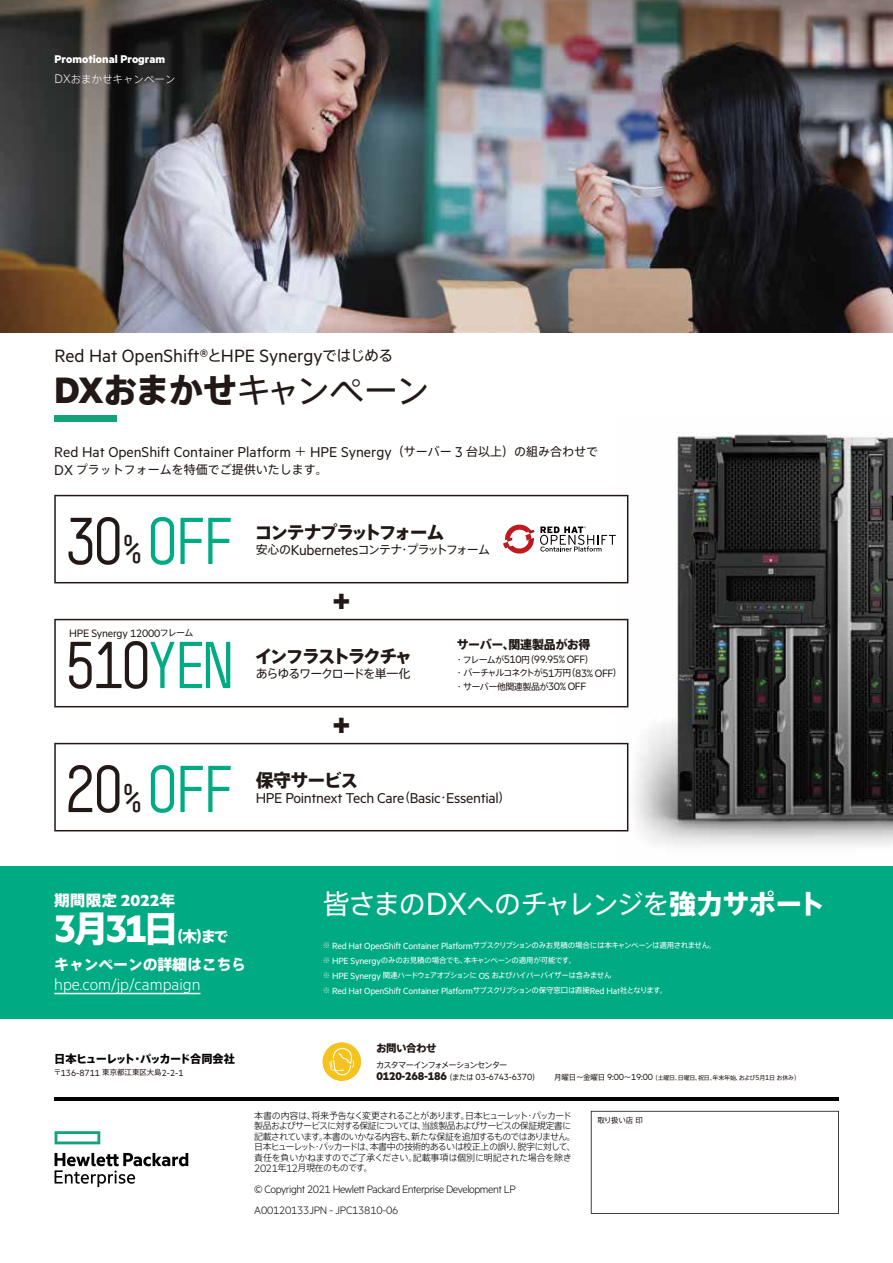
<style>
.page{position:relative;width:893px;height:1263px;background:#fff}
.page>*{position:absolute;margin:0;border:0;box-sizing:border-box;transform-origin:0 0}
.t1{font:64.95px "Simple";letter-spacing:-.1em;color:#00ab84}
.t2{font:64.95px "Simple";letter-spacing:-.1em;color:#221815}
.t3{font:700 43.2px "Metric HPE";color:#fff}
.t4{font:34.5px "Axis Std";letter-spacing:-.07em;color:#221815}
.t5{font:900 32.1px "Metric HPE";color:#221815}
.t6{font:27px "Axis Std";letter-spacing:-.07em;color:#fff}
.t7{font:20.1px "Metric HPE";color:#221815}
.t8{font:300 18.15px "Metric HPE";color:#fff}
.t9{font:800 18px "Axis Std";letter-spacing:-.115em;color:#221815}
.t10{font:16.05px "Metric HPE";color:#221815}
.t11{font:16.05px "Metric HPE";letter-spacing:-.02em;color:#221815}
.t12{font:800 15px/28px "Axis Std";letter-spacing:-.015em;color:#fff}
.t13{font:800 15px "Axis Std";letter-spacing:-.015em;color:#fff;scale:1.05 1}
.t14{font:700 12.6px "Metric HPE";letter-spacing:-.02em;color:#221815}
.t15{font:700 12.6px "Metric HPE";color:#fff}
.t16{font:300 12px "Metric HPE";letter-spacing:-.035em;color:#040000}
.t17{font:12px "Metric HPE";letter-spacing:-.02em;color:#221815}
.t18{font:12px "Axis Std";letter-spacing:-.1em;color:#221815}
.t19{font:12px "Axis Std";color:#221815}
.t20{font:12px "Axis Std";letter-spacing:-.085em;color:#221815}
.t21{font:800 12px "Axis Std";letter-spacing:-.025em;color:#221815}
.t22{font:800 11.25px "Axis Std";letter-spacing:-.07em;color:#040000}
.t23{font:300 10.5px "Axis Std";color:#fff}
.t24{font:800 10.5px "Axis Std";letter-spacing:-.05em;color:#221815}
.t25{font:10.05px "Metric HPE";letter-spacing:-.02em;color:#fff}
.t26{font:10.05px "Metric HPE";color:#221815}
.t27{font:300 9px/10.5px "Axis Std";letter-spacing:-.06em;color:#040000}
.t28{font:9px "Axis Std";letter-spacing:-.12em;color:#221815}
.t29{font:9px "Axis Std";letter-spacing:-.06em;color:#221815}
.t30{font:8.25px "Axis Std";letter-spacing:-.105em;color:#221815}
.t31{font:7.5px/15px "Axis Std";letter-spacing:-.055em;color:#fff}
.t32{font:7.5px "Axis Std";letter-spacing:-.01em;color:#221815}
.t33{font:6px "Axis Std";letter-spacing:-.025em;color:#221815}
.s1{font-family:"Metric HPE";font-size:14.1px}
.s2{font-family:"Axis Std";font-size:15px}
.s3{font-family:"Metric HPE";font-weight:700;font-size:41.4px}
.s4{font-weight:800}
.s5{font-family:"Axis Std";font-size:12px}
.s6{font-family:"Metric HPE";font-size:16.05px}
.s7{color:#221815}
.s8{font-size:39px;color:#221815}
.s9{font-family:"Axis Std";font-size:9px}
.s10{color:#00ab84}
.s11{font-family:"Metric HPE";font-size:12px}
.s12{font-family:"Metric HPE";font-weight:700;font-size:18px}
.s13{font-family:"Axis Std";font-weight:800;font-size:36px}
.s14{font-family:"Metric HPE";font-size:36.15px}
.s15{font-family:"Metric HPE";font-size:10.05px}
.s16{font-family:"Axis Std";font-size:7.5px}
.s17{font-family:"Axis Std";font-weight:400;font-size:7.5px}
.s18{font-weight:400;font-size:10.05px}
.s19{font-size:7.5px}
.s20{font-family:"Metric HPE";font-size:8.1px}
</style>
<div class="page">
<img style="left:615px;top:432px;width:278px;height:414px">
<svg style="left:54px;top:619px;width:574px;height:88px"></svg>
<div style="left:0;top:866px;width:893px;height:153px;background:#00ab84"></div>
<hr style="left:54px;top:993px;width:146px;height:1px;background:#fff">
<hr style="left:55px;top:1097px;width:784px;height:3px;background:#040000">
<svg style="left:591px;top:1111px;width:248px;height:103px"></svg>
<div style="left:55px;top:415px;width:62px;height:6px;background:#14a17c"></div>
<img style="left:0;top:0;width:893px;height:332px">
<svg style="left:54px;top:495px;width:574px;height:88px"></svg>
<svg style="left:54px;top:743px;width:574px;height:88px"></svg>
<div style="left:323px;top:1042px;width:38px;height:39px;background:#f4c31f;border-radius:50%"></div>
<svg style="left:329px;top:1048px;width:25px;height:27px"></svg>
<svg style="left:55px;top:1131px;width:45px;height:13px"></svg>
<svg style="left:55px;top:1153px;width:133px;height:34px"></svg>
<p class="t15" style="left:55px;top:52px;width:112px">Promotional Program</p>
<p class="t23" style="left:55px;top:71px;width:123px"><span class="s1">DX</span>おまかせキャンペーン</p>
<p class="t7" style="left:55px;top:344px;width:340px">Red Hat OpenShift®<span class="s2">と</span>HPE Synergy<span class="s2">ではじめる</span></p>
<p class="t4" style="left:55px;top:364px;width:377px"><span class="s3">DX</span><span class="s4">おまかせ</span>キャンペーン</p>
<p class="t10" style="left:54px;top:442px;width:545px">Red Hat OpenShift Container Platform <span class="s5">＋</span> HPE Synergy<span class="s5">（サーバー</span> 3 <span class="s5">台以上）の組み合わせで</span></p>
<p class="t19" style="left:54px;top:461px;width:275px"><span class="s6">DX</span> プラットフォームを特価でご提供いたします。</p>
<p class="t1" style="left:63px;top:502px;width:174px"><span class="s7">30</span><span class="s8">%</span> OFF</p>
<p class="t17" style="left:69px;top:626px;width:126px">HPE Synergy 12000<span class="s9">フレーム</span></p>
<p class="t2" style="left:63px;top:626px;width:173px">510<span class="s10">YEN</span></p>
<p class="t1" style="left:63px;top:750px;width:174px"><span class="s7">20</span><span class="s8">%</span> OFF</p>
<p class="t9" style="left:255px;top:518px;width:191px">コンテナプラットフォーム</p>
<p class="t18" style="left:256px;top:541px;width:236px">安心の<span class="s6">Kubernetes</span>コンテナ・プラットフォーム</p>
<p class="t5" style="left:333px;top:581px;width:18px">+</p>
<p class="t21" style="left:457px;top:635px;width:135px">サーバー、関連製品がお得</p>
<p class="t9" style="left:255px;top:642px;width:159px">インフラストラクチャ</p>
<p class="t17" style="left:455px;top:652px;width:140px"><span class="s9">・フレームが</span>510<span class="s9">円（</span>99.95% OFF<span class="s9">）</span></p>
<p class="t20" style="left:256px;top:665px;width:156px">あらゆるワークロードを単一化</p>
<p class="t28" style="left:455px;top:666px;width:168px">・バーチャルコネクトが<span class="s11">51</span>万円（<span class="s11">83% OFF</span>）</p>
<p class="t29" style="left:455px;top:680px;width:133px">・サーバー他関連製品が<span class="s11">30% OFF</span></p>
<p class="t5" style="left:333px;top:705px;width:18px">+</p>
<p class="t9" style="left:256px;top:766px;width:104px">保守サービス</p>
<p class="t11" style="left:256px;top:788px;width:256px">HPE Pointnext Tech Care<span class="s5">（</span>Basic<span class="s5">・</span>Essential<span class="s5">）</span></p>
<p class="t13" style="left:54px;top:888px;width:117px">期間限定 <span class="s12">2022</span>年</p>
<p class="t3" style="left:54px;top:902px;width:126px">3<span class="s13">月</span>31<span class="s13">日</span></p>
<p class="t12" style="left:54px;top:921px;width:193px;text-indent:114px">（木）までキャンペーンの詳細はこちら</p>
<p class="t8" style="left:54px;top:973px;width:148px">hpe.com/jp/campaign</p>
<p class="t6" style="left:323px;top:883px;width:504px">皆さまの<span class="s14">DX</span>へのチャレンジを<span class="s4">強力サポート</span></p>
<p class="t31" style="left:323px;top:937px;width:395px">※ <span class="s15">Red Hat OpenShift Container Platform</span>サブスクリプションのみお見積の場合には本キャンペーンは適用されません。※ <span class="s15">HPE Synergy</span>のみのお見積の場合でも、本キャンペーンの適用が可能です。<br>※ <span class="s15">HPE Synergy</span> 関連ハードウェアオプションに <span class="s15">OS</span> およびハイパーバイザーは含みません</p>
<p class="t25" style="left:323px;top:984px;width:346px"><span class="s16">※</span> Red Hat OpenShift Container Platform<span class="s16">サブスクリプションの保守窓口は直接</span>Red Hat<span class="s16">社となります。</span></p>
<p class="t24" style="left:376px;top:1040px;width:62px">お問い合わせ</p>
<p class="t22" style="left:54px;top:1050px;width:182px">日本ヒューレット・パッカード合同会社</p>
<p class="t30" style="left:376px;top:1058px;width:133px">カスタマーインフォメーションセンター</p>
<p class="t26" style="left:54px;top:1066px;width:131px"><span class="s16">〒</span>136-8711 <span class="s16">東京都江東区大島</span>2-2-1</p>
<p class="t14" style="left:376px;top:1068px;width:165px">0120-268-186<span class="s17">（または</span> <span class="s18">03-6743-6370</span><span class="s17">）</span></p>
<p class="t33" style="left:554px;top:1073px;width:247px"><span class="s19">月曜日～金曜日</span> <span class="s15">9:00</span><span class="s19">～</span><span class="s15">19:00</span>（土曜日、日曜日、祝日、年末年始、および<span class="s20">5</span>月<span class="s20">1</span>日お休み）</p>
<p class="t27" style="left:254px;top:1109px;width:323px">本書の内容は、将来予告なく変更されることがあります。日本ヒューレット・パッカード製品およびサービスに対する保証については、当該製品およびサービスの保証規定書に記載されています。本書のいかなる内容も、新たな保証を追加するものではありません。日本ヒューレット・パッカードは、本書中の技術的あるいは校正上の誤り、脱字に対して、責任を負いかねますのでご了承ください。記載事項は個別に明記された場合を除き<span class="s11">2021</span>年<span class="s11">12</span>月現在のものです。</p>
<p class="t16" style="left:254px;top:1182px;width:263px">© Copyright 2021 Hewlett Packard Enterprise Development LP</p>
<p class="t16" style="left:254px;top:1203px;width:146px">A00120133JPN - JPC13810-06</p>
<p class="t32" style="left:597px;top:1115px;width:47px">取り扱い店印</p>
</div>
